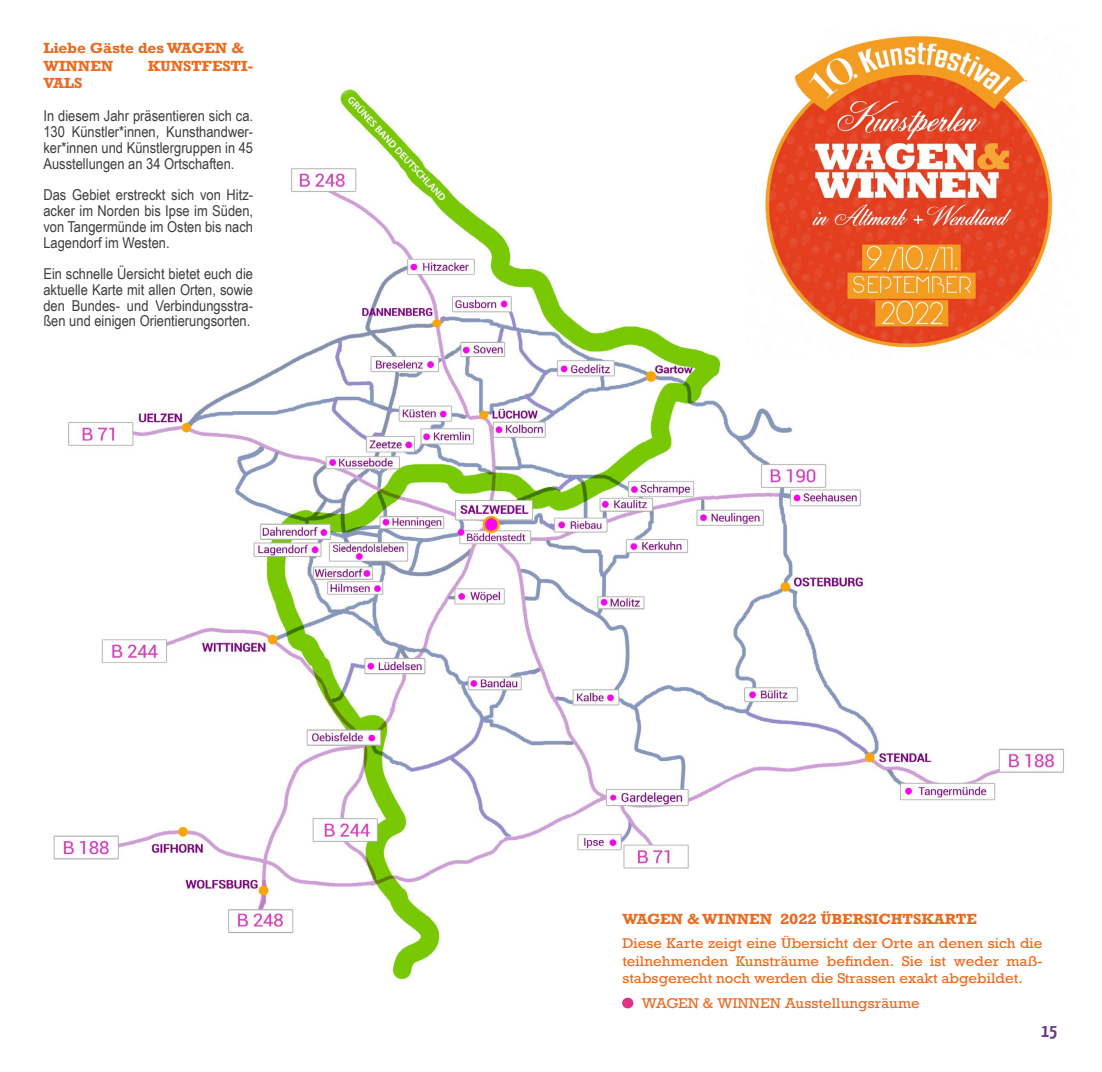
<style>
.page{position:relative;width:1102px;height:1072px;background:#fff}
.page>*{position:absolute;margin:0;border:0;box-sizing:border-box;transform-origin:0 0}
.t1{font:99.75px "Bodoni Svty Two ITCTT";color:#dd3488;scale:1.05 1}
.t2{font:700 18.2px "Yanone Kaffeesatz";color:#6a3882;scale:1.05 1}
.t3{font:15.05px/15.8px "Arial Narrow";color:#3c3c3b;text-align:justify;scale:1.05 1}
.t4{font:700 13.83px/17.5px "Rockwell";color:#ea6b20;scale:1.05 1}
.t5{font:13.3px/17.5px "Rockwell";color:#ea6b20;text-align:justify;scale:1.05 1}
</style>
<div class="page">
<img style="left:53px;top:88px;width:1011px;height:892px">
<img style="left:745px;top:35px;width:319px;height:323px">
<p class="t4" style="left:43px;top:39px;width:192px">Liebe Gäste des WAGEN &amp;<br>WINNEN</p>
<p class="t4" style="left:148px;top:57px;width:102px">KUNSTFESTI-</p>
<p class="t4" style="left:43px;top:74px;width:39px">VALS</p>
<p class="t3" style="left:43px;top:108px;width:201px">In diesem Jahr präsentieren sich ca.<br>130 Künstler*innen, Kunsthandwer&shy;ker*innen und Künstlergruppen in 45<br>Ausstellungen an 34 Ortschaften.</p>
<p class="t3" style="left:43px;top:186px;width:201px">Das Gebiet erstreckt sich von Hitz&shy;acker im Norden bis Ipse im Süden, von Tangermünde im Osten bis nach Lagendorf im Westen.</p>
<p class="t3" style="left:43px;top:265px;width:201px">Ein schnelle Üersicht bietet euch die aktuelle Karte mit allen Orten, sowie den Bundes- und Verbindungsstra&shy;ßen und einigen Orientierungsorten.</p>
<p class="t4" style="left:622px;top:909px;width:339px">WAGEN &amp; WINNEN 2022 ÜBERSICHTSKARTE</p>
<p class="t5" style="left:622px;top:934px;width:401px">Diese Karte zeigt eine Übersicht der Orte an denen sich die teilnehmenden Kunsträume befinden. Sie ist weder maß&shy;stabsgerecht noch werden die Strassen exakt abgebildet.</p>
<h1 class="t1" style="left:614px;top:892px;width:27px">.</h1>
<p class="t5" style="left:641px;top:994px;width:267px">WAGEN &amp; WINNEN Ausstellungsräume</p>
<p class="t2" style="left:1041px;top:1018px;width:17px">15</p>
</div>
